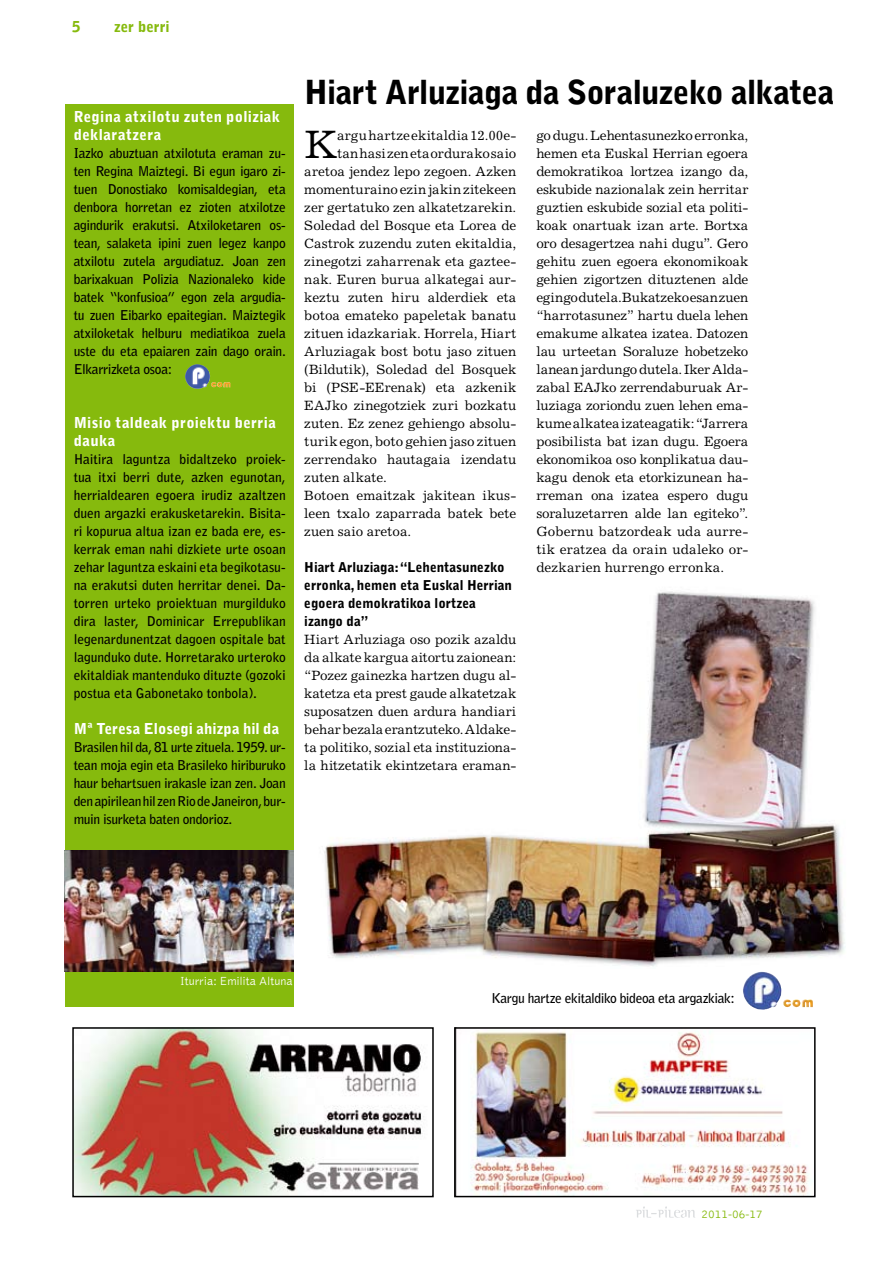
<style>
.page{position:relative;width:893px;height:1263px;background:#fff}
.page>*{position:absolute;margin:0;border:0;box-sizing:border-box;transform-origin:0 0}
.t1{font:39.75px "Excelsior";color:#000}
.t2{font:900 33px "Bell Gothic Std";letter-spacing:-.015em;color:#000}
.t3{font:900 15px/18px "Bell Gothic Std";letter-spacing:.02em;color:#fff}
.t4{font:900 15px "Bell Gothic Std";color:#fff}
.t5{font:900 15px "Bell Gothic Std";color:#86ba0d}
.t6{font:13.5px/18px "Excelsior";letter-spacing:.005em;color:#000;text-align:justify}
.t7{font:700 13.5px/18px "Bell Gothic Std";letter-spacing:-.02em;color:#000;text-align:justify}
.t8{font:900 13.5px/18px "Bell Gothic Std";color:#000}
.t9{font:300 12px "Bell Gothic";color:#fff}
.t10{font:300 12px "Bell Gothic";color:#86ba0d}
</style>
<div class="page">
<img style="left:324px;top:591px;width:521px;height:376px">
<div style="left:65px;top:104px;width:229px;height:903px;background:#86ba0d"></div>
<img style="left:75px;top:1030px;width:349px;height:164px">
<div style="left:72px;top:1027px;width:362px;height:170px;border:2px solid #000"></div>
<img style="left:470px;top:1031px;width:338px;height:163px">
<div style="left:454px;top:1027px;width:362px;height:170px;border:2px solid #000"></div>
<svg style="left:636px;top:1206px;width:59px;height:12px"></svg>
<img style="left:743px;top:972px;width:70px;height:38px">
<img style="left:185px;top:364px;width:45px;height:25px">
<img style="left:65px;top:850px;width:228px;height:122px">
<p class="t5" style="left:72px;top:18px;width:10px">5</p>
<p class="t5" style="left:114px;top:18px;width:57px">zer berri</p>
<p class="t3" style="left:74px;top:108px;width:208px">Regina atxilotu zuten poliziak deklaratzera</p>
<p class="t7" style="left:74px;top:144px;width:214px">Iazko abuztuan atxilotuta eraman zu&shy;ten Regina Maiztegi. Bi egun igaro zi&shy;tuen Donostiako komisaldegian, eta denbora horretan ez zioten atxilotze agindurik erakutsi. Atxiloketaren os&shy;tean, salaketa ipini zuen legez kanpo atxilotu zutela argudiatuz. Joan zen barixakuan Polizia Nazionaleko kide batek “konfusioa” egon zela argudia&shy;tu zuen Eibarko epaitegian. Maiztegik atxiloketak helburu mediatikoa zuela uste du eta epaiaren zain dago orain.<br>Elkarrizketa osoa:</p>
<p class="t3" style="left:74px;top:414px;width:204px">Misio taldeak proiektu berria dauka</p>
<p class="t7" style="left:74px;top:450px;width:214px">Haitira laguntza bidaltzeko proiek&shy;tua itxi berri dute, azken egunotan, herrialdearen egoera irudiz azaltzen duen argazki erakusketarekin. Bisita&shy;ri kopurua altua izan ez bada ere, es&shy;kerrak eman nahi dizkiete urte osoan zehar laguntza eskaini eta begikotasu&shy;na erakutsi duten herritar denei. Da&shy;torren urteko proiektuan murgilduko dira laster, Dominicar Errepublikan legenardunentzat dagoen ospitale bat lagunduko dute. Horretarako urteroko ekitaldiak mantenduko dituzte (gozoki postua eta Gabonetako tonbola).</p>
<p class="t4" style="left:74px;top:720px;width:207px">Mª Teresa Elosegi ahizpa hil da</p>
<p class="t7" style="left:74px;top:738px;width:214px">Brasilen hil da, 81 urte zituela. 1959. ur&shy;tean moja egin eta Brasileko hiriburuko haur behartsuen irakasle izan zen. Joan den apirilean hil zen Rio de Janeiron, bur&shy;muin isurketa baten ondorioz.</p>
<h2 class="t2" style="left:304px;top:73px;width:531px">Hiart Arluziaga da Soraluzeko alkatea</h2>
<h1 class="t1" style="left:304px;top:121px;width:35px">K</h1>
<p class="t6" style="left:337px;top:126px;width:181px">argu hartze ekitaldia 12.00e-</p>
<p class="t6" style="left:536px;top:126px;width:214px">go dugu. Lehentasunezko erronka, hemen eta Euskal Herrian egoera demokratikoa lortzea izango da, eskubide nazionalak zein herritar guztien eskubide sozial eta politi&shy;koak onartuak izan arte. Bortxa oro desagertzea nahi dugu”. Gero gehitu zuen egoera ekonomikoak gehien zigortzen dituztenen alde egingo dutela. Bukatzeko esan zuen “harrotasunez” hartu duela lehen emakume alkatea izatea. Datozen lau urteetan Soraluze hobetzeko lanean jardungo dutela. Iker Alda&shy;zabal EAJko zerrendaburuak Ar&shy;luziaga zoriondu zuen lehen ema&shy;kume alkatea izateagatik: “Jarrera posibilista bat izan dugu. Egoera ekonomikoa oso konplikatua dau&shy;kagu denok eta etorkizunean ha&shy;rreman ona izatea espero dugu soraluzetarren alde lan egiteko”.<br>Gobernu batzordeak uda aurre&shy;tik eratzea da orain udaleko or&shy;dezkarien hurrengo erronka.</p>
<p class="t6" style="left:337px;top:144px;width:181px">tan hasi zen eta ordurako saio</p>
<p class="t6" style="left:304px;top:162px;width:214px">aretoa jendez lepo zegoen. Azken</p>
<p class="t6" style="left:304px;top:180px;width:214px">momenturaino ezin jakin zitekeen</p>
<p class="t6" style="left:304px;top:198px;width:214px">zer gertatuko zen alkatetzarekin.</p>
<p class="t6" style="left:304px;top:216px;width:214px">Soledad del Bosque eta Lorea de</p>
<p class="t6" style="left:304px;top:234px;width:213px">Castrok zuzendu zuten ekitaldia,</p>
<p class="t6" style="left:304px;top:252px;width:214px">zinegotzi zaharrenak eta gaztee-</p>
<p class="t6" style="left:304px;top:270px;width:214px">nak. Euren burua alkategai aur-</p>
<p class="t6" style="left:304px;top:288px;width:214px">keztu zuten hiru alderdiek eta</p>
<p class="t6" style="left:304px;top:306px;width:214px">botoa emateko papeletak banatu</p>
<p class="t6" style="left:304px;top:324px;width:214px">zituen idazkariak. Horrela, Hiart</p>
<p class="t6" style="left:304px;top:342px;width:213px">Arluziagak bost botu jaso zituen</p>
<p class="t6" style="left:304px;top:360px;width:214px">(Bildutik), Soledad del Bosquek</p>
<p class="t6" style="left:304px;top:378px;width:214px">bi (PSE-EErenak) eta azkenik</p>
<p class="t6" style="left:304px;top:396px;width:214px">EAJko zinegotziek zuri bozkatu</p>
<p class="t6" style="left:304px;top:414px;width:214px">zuten. Ez zenez gehiengo absolu-</p>
<p class="t6" style="left:304px;top:432px;width:214px">turik egon, boto gehien jaso zituen</p>
<p class="t6" style="left:304px;top:450px;width:214px">zerrendako hautagaia izendatu</p>
<p class="t6" style="left:304px;top:468px;width:84px">zuten alkate.</p>
<p class="t6" style="left:304px;top:486px;width:214px">Botoen emaitzak jakitean ikus-</p>
<p class="t6" style="left:304px;top:504px;width:214px">leen txalo zaparrada batek bete</p>
<p class="t6" style="left:304px;top:522px;width:108px">zuen saio aretoa.</p>
<p class="t8" style="left:304px;top:558px;width:209px">Hiart Arluziaga: “Lehentasunezko erronka, hemen eta Euskal Herrian egoera demokratikoa lortzea izango da”</p>
<p class="t6" style="left:304px;top:630px;width:214px">Hiart Arluziaga oso pozik azaldu da alkate kargua aitortu zaionean: “Pozez gainezka hartzen dugu al&shy;katetza eta prest gaude alkatetzak suposatzen duen ardura handiari behar bezala erantzuteko. Aldake&shy;ta politiko, sozial eta instituziona&shy;la hitzetatik ekintzetara eraman-</p>
<p class="t9" style="left:180px;top:975px;width:114px">Iturria: Emilita Altuna</p>
<p class="t7" style="left:492px;top:989px;width:245px">Kargu hartze ekitaldiko bideoa eta argazkiak:</p>
<p class="t10" style="left:701px;top:1207px;width:63px">2011-06-17</p>
</div>
